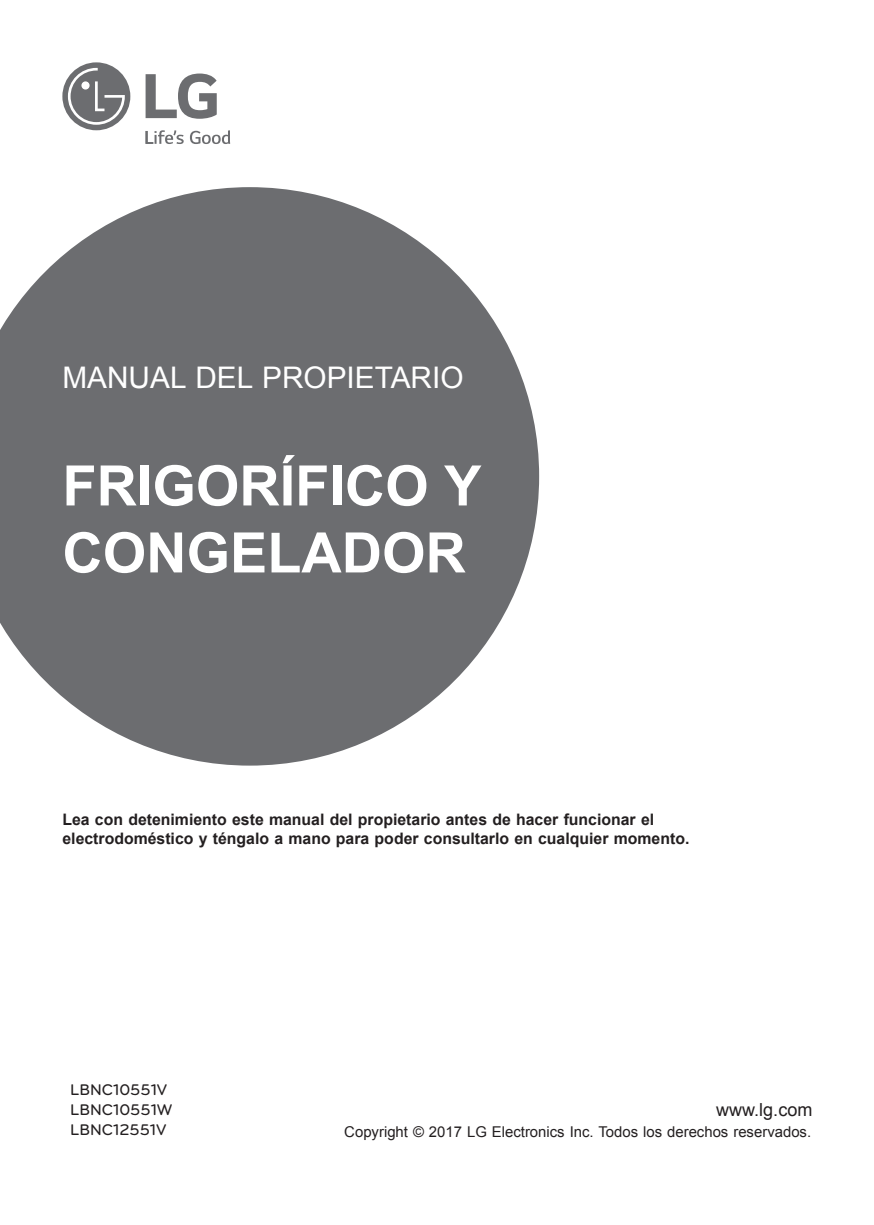
<style>
.page{position:relative;width:874px;height:1225px;background:#fff}
.page>*{position:absolute;margin:0;border:0;box-sizing:border-box;transform-origin:0 0}
.t1{font:700 55.8px/67px "Arial";color:#fff}
.t2{font:29.8px "Arial";color:#fff}
.t3{font:18px "Arial";color:#231f20}
.t4{font:500 16px/20px "Bryant LG";color:#231f20}
.t5{font:700 15.8px/18px "Arial";color:#231f20}
.t6{font:14.8px "Arial";color:#231f20}
</style>
<div class="page">
<svg style="left:0;top:187px;width:539px;height:578px;fill:#6c6d70"></svg>
<div style="left:62px;top:62px;width:68px;height:68px;background:#6c6d70;border-radius:50%"></div>
<svg style="left:68px;top:68px;width:57px;height:57px"></svg>
<svg style="left:145px;top:130px;width:38px;height:14px"></svg>
<svg style="left:190px;top:130px;width:40px;height:14px"></svg>
<svg style="left:145px;top:74px;width:72px;height:45px"></svg>
<h2 class="t2" style="left:62px;top:358px;width:402px">MANUAL DEL PROPIETARIO</h2>
<h1 class="t1" style="left:62px;top:454px;width:420px">FRIGORÍFICO Y<br>CONGELADOR</h1>
<p class="t5" style="left:62px;top:811px;width:628px">Lea con detenimiento este manual del propietario antes de hacer funcionar el electrodoméstico y téngalo a mano para poder consultarlo en cualquier momento.</p>
<p class="t4" style="left:70px;top:1079px;width:104px">LBNC10551V<br>LBNC10551W<br>LBNC12551V</p>
<p class="t3" style="left:715px;top:1098px;width:98px">www.lg.com</p>
<p class="t6" style="left:344px;top:1122px;width:468px">Copyright © 2017 LG Electronics Inc. Todos los derechos reservados.</p>
</div>
